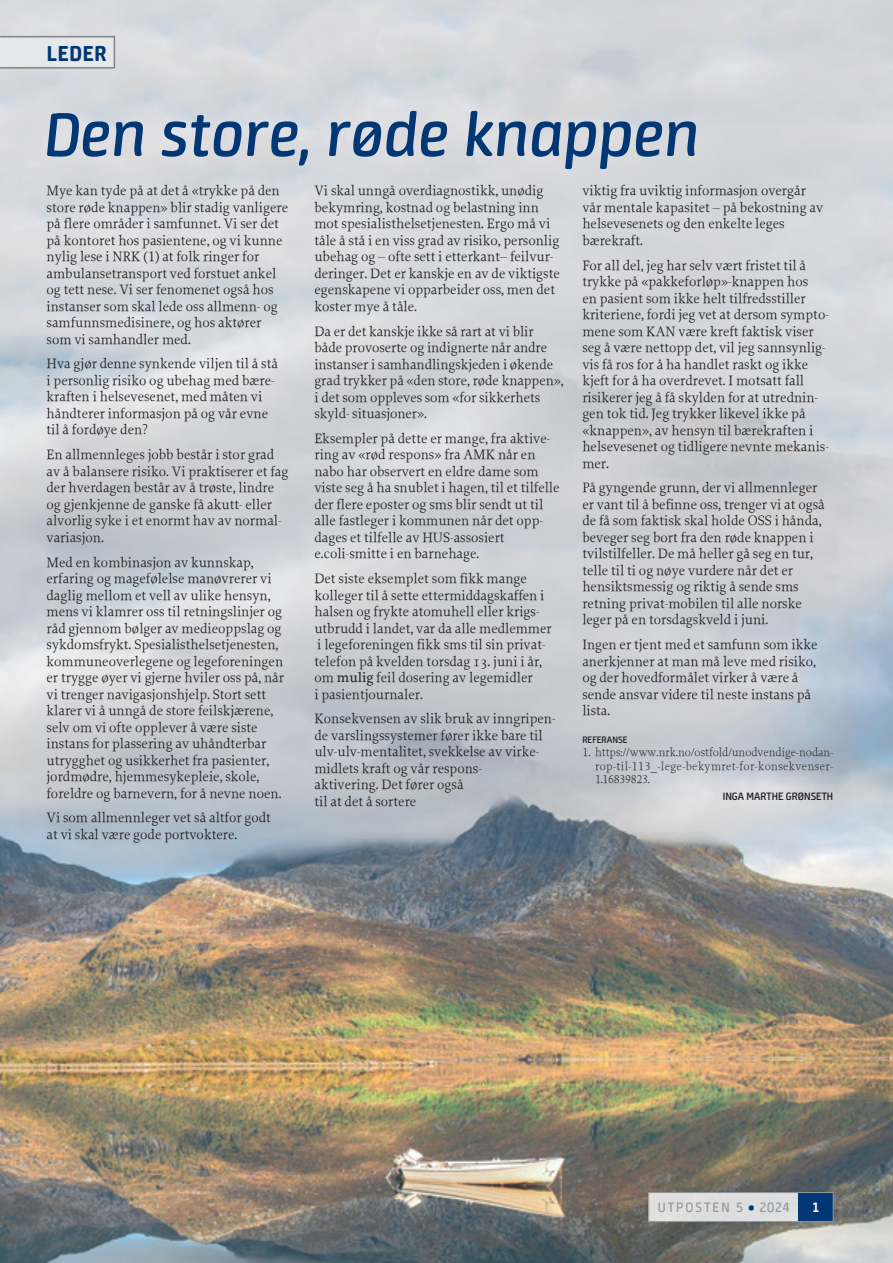
<style>
.page{position:relative;width:893px;height:1263px;background:#fff}
.page>*{position:absolute;margin:0;border:0;box-sizing:border-box;transform-origin:0 0}
.t1{font:italic 600 69px "Neuron";color:#013775}
.t2{font:800 24px "Neuron";letter-spacing:.03em;color:#013775}
.t3{font:15.3px "Neuron";letter-spacing:.115em;color:#939598}
.t4{font:700 15.3px "Neuron";color:#fff}
.t5{font:14.25px/16.5px "Proforma";color:#231f20}
.t6{font:300 12px/13.5px "Proforma";color:#231f20;text-align:right}
.t7{font:600 12px "Neuron";color:#231f20}
.t8{font:12px "Proforma Light SC";letter-spacing:-.03em;color:#231f20}
.t9{font:600 10.5px "Neuron";color:#231f20}
.s1{font-family:"Proforma Book SC"}
.s2{font-weight:500}
.s3{font-family:"Proforma Light SC";font-weight:400}
.s4{font-weight:900;color:#013775}
</style>
<div class="page">
<img style="left:1px;top:0;width:892px;height:1263px">
<div style="left:0;top:36px;width:114px;height:31px;background:#e6e7e9"></div>
<div style="left:0;top:36px;width:115px;height:33px;border:2px solid #808285"></div>
<div style="left:648px;top:1192px;width:185px;height:29px;background:#dedede"></div>
<div style="left:799px;top:1192px;width:34px;height:29px;background:#013775"></div>
<div style="left:648px;top:1192px;width:185px;height:30px;border:1px solid #939598"></div>
<h2 class="t2" style="left:47px;top:39px;width:61px">LEDER</h2>
<h1 class="t1" style="left:44px;top:96px;width:656px">Den store, røde knappen</h1>
<p class="t5" style="left:47px;top:182px;width:243px">Mye kan tyde på at det å «trykke på den store røde knappen» blir stadig vanligere på flere områder i samfunnet. Vi ser det på kontoret hos pasientene, og vi kunne nylig lese i NRK (<span class="s1">1</span>) at folk ringer for ambulansetransport ved forstuet ankel og tett nese. Vi ser fenomenet også hos instanser som skal lede oss allmenn- og samfunnsmedisinere, og hos aktører som vi samhandler med.</p>
<p class="t5" style="left:47px;top:355px;width:233px">Hva gjør denne synkende viljen til å stå i personlig risiko og ubehag med bære&shy;kraften i helsevesenet, med måten vi håndterer informasjon på og vår evne til å fordøye den?</p>
<p class="t5" style="left:47px;top:446px;width:243px">En allmennleges jobb består i stor grad av å balansere risiko. Vi praktiserer et fag der hverdagen består av å trøste, lindre og gjenkjenne de ganske få akutt- eller alvorlig syke i et enormt hav av normal&shy;variasjon.</p>
<p class="t5" style="left:47px;top:553px;width:239px">Med en kombinasjon av kunnskap, erfaring og magefølelse manøvrerer vi daglig mellom et vell av ulike hensyn, mens vi klamrer oss til retningslinjer og råd gjennom bølger av medieoppslag og sykdomsfrykt. Spesialisthelsetjenesten, kommuneoverlegene og legeforeningen er trygge øyer vi gjerne hviler oss på, når vi trenger navigasjonshjelp. Stort sett klarer vi å unngå de store feilskjærene, selv om vi ofte opplever å være siste instans for plassering av uhåndterbar utrygghet og usikkerhet fra pasienter, jordmødre, hjemmesykepleie, skole, foreldre og barnevern, for å nevne noen.</p>
<p class="t5" style="left:47px;top:809px;width:226px">Vi som allmennleger vet så altfor godt at vi skal være gode portvoktere.</p>
<p class="t5" style="left:314px;top:182px;width:247px">Vi skal unngå overdiagnostikk, unødig bekymring, kostnad og belastning inn mot spesialisthelsetjenesten. Ergo må vi tåle å stå i en viss grad av risiko, personlig ubehag og – ofte sett i etterkant– feilvur&shy;deringer. Det er kanskje en av de viktigste egenskapene vi opparbeider oss, men det koster mye å tåle.</p>
<p class="t5" style="left:314px;top:322px;width:251px">Da er det kanskje ikke så rart at vi blir både provoserte og indignerte når andre instanser i samhandlingskjeden i økende grad trykker på «den store, røde knappen», i det som oppleves som «for sikkerhets skyld- situasjoner».</p>
<p class="t5" style="left:314px;top:430px;width:247px">Eksempler på dette er mange, fra aktive&shy;ring av «rød respons» fra AMK når en nabo har observert en eldre dame som viste seg å ha snublet i hagen, til et tilfelle der flere eposter og sms blir sendt ut til alle fastleger i kommunen når det opp&shy;dages et tilfelle av HUS-assosiert e.coli-smitte i en barnehage.</p>
<p class="t5" style="left:314px;top:570px;width:239px">Det siste eksemplet som fikk mange kolleger til å sette ettermiddagskaffen i halsen og frykte atomuhell eller krigs&shy;utbrudd i landet, var da alle medlemmer i legeforeningen fikk sms til sin privat&shy;telefon på kvelden torsdag 13. juni i år, om <span class="s2">mulig</span> feil dosering av legemidler<br>i pasientjournaler.</p>
<p class="t5" style="left:314px;top:710px;width:243px">Konsekvensen av slik bruk av inngripen&shy;de varslingssystemer fører ikke bare til ulv-ulv-mentalitet, svekkelse av virke&shy;midlets kraft og vår respons-<br>aktivering. Det fører også<br>til at det å sortere</p>
<p class="t5" style="left:582px;top:182px;width:242px">viktig fra uviktig informasjon overgår vår mentale kapasitet – på bekostning av helsevesenets og den enkelte leges bærekraft.</p>
<p class="t5" style="left:582px;top:256px;width:248px">For all del, jeg har selv vært fristet til å trykke på «pakkeforløp»-knappen hos<br>en pasient som ikke helt tilfredsstiller kriteriene, fordi jeg vet at dersom sympto&shy;mene som KAN være kreft faktisk viser seg å være nettopp det, vil jeg sannsynlig&shy;vis få ros for å ha handlet raskt og ikke kjeft for å ha overdrevet. I motsatt fall risikerer jeg å få skylden for at utrednin&shy;gen tok tid. Jeg trykker likevel ikke på «knappen», av hensyn til bærekraften i helsevesenet og tidligere nevnte mekanis&shy;mer.</p>
<p class="t5" style="left:582px;top:479px;width:244px">På gyngende grunn, der vi allmennleger er vant til å befinne oss, trenger vi at også de få som faktisk skal holde OSS i hånda, beveger seg bort fra den røde knappen i tvilstilfeller. De må heller gå seg en tur, telle til ti og nøye vurdere når det er hensiktsmessig og riktig å sende sms retning privat-mobilen til alle norske leger på en torsdagskveld i juni.</p>
<p class="t5" style="left:582px;top:636px;width:237px">Ingen er tjent med et samfunn som ikke anerkjenner at man må leve med risiko, og der hovedformålet virker å være å sende ansvar videre til neste instans på lista.</p>
<p class="t9" style="left:582px;top:734px;width:47px">REFERANSE</p>
<p class="t6" style="left:582px;top:745px;width:253px"><span class="s3">1.</span> https://www.nrk.no/ostfold/unodvendige-nodan&shy;rop-til-<span class="s3">113</span>_-lege-bekymret-for-konsekvenser-</p>
<p class="t8" style="left:595px;top:772px;width:56px">1.16839823.</p>
<p class="t7" style="left:723px;top:789px;width:112px">INGA MARTHE GRØNSETH</p>
<p class="t3" style="left:658px;top:1199px;width:133px">UTPOSTEN 5 <span class="s4">•</span> 2024</p>
<p class="t4" style="left:812px;top:1198px;width:9px">1</p>
</div>
